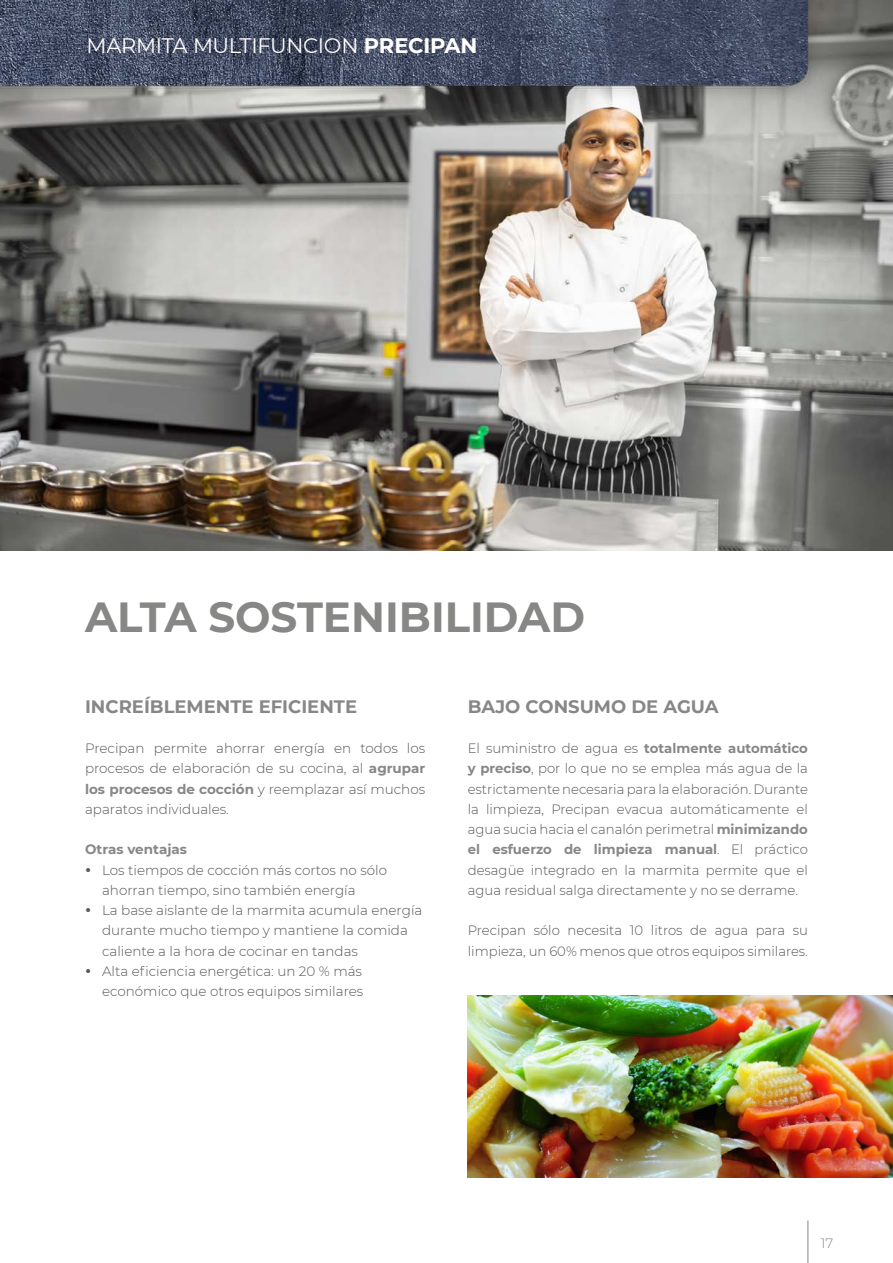
<style>
.page{position:relative;width:893px;height:1263px;background:#fff}
.page>*{position:absolute;margin:0;border:0;box-sizing:border-box;transform-origin:0 0}
.t1{font:700 42px "Montserrat";color:#878786}
.t2{font:21px "Montserrat";letter-spacing:-.02em;color:#fff}
.t3{font:700 18px "Montserrat";color:#878786}
.t4{font:300 13.5px/20.2px "Montserrat";color:#565656;text-align:justify}
.t5{font:700 13.5px "Montserrat";color:#878786}
.t6{font:300 13.5px "Montserrat";color:#878786}
.s1{font-weight:700}
.s2{font-weight:700;color:#878786}
</style>
<div class="page">
<hr style="left:807px;top:1220px;width:1px;height:43px;background:#878786">
<img style="left:0;top:123px;width:893px;height:428px">
<img style="left:468px;top:996px;width:425px;height:181px">
<img style="left:0;top:0;width:893px;height:123px">
<h2 class="t2" style="left:86px;top:31px;width:393px">MARMITA MULTIFUNCION <span class="s1">PRECIPAN</span></h2>
<h1 class="t1" style="left:85px;top:586px;width:502px">ALTA SOSTENIBILIDAD</h1>
<h3 class="t3" style="left:85px;top:693px;width:274px">INCREÍBLEMENTE EFICIENTE</h3>
<p class="t4" style="left:85px;top:738px;width:342px">Precipan permite ahorrar energía en todos los procesos de elaboración de su cocina, al <span class="s2">agrupar los procesos de cocción</span> y reemplazar así muchos aparatos individuales.</p>
<p class="t5" style="left:85px;top:840px;width:103px">Otras ventajas</p>
<p class="t4" style="left:102px;top:859px;width:322px;text-align:left">Los tiempos de cocción más cortos no sólo ahorran tiempo, sino también energía<br>La base aislante de la marmita acumula energía durante mucho tiempo y mantiene la comida caliente a la hora de cocinar en tandas<br>Alta eficiencia energética: un 20 % más económico que otros equipos similares</p>
<h3 class="t3" style="left:468px;top:693px;width:252px">BAJO CONSUMO DE AGUA</h3>
<p class="t4" style="left:468px;top:738px;width:342px">El suministro de agua es <span class="s2">totalmente automático y preciso</span>, por lo que no se emplea más agua de la estrictamente necesaria para la elaboración. Durante la limpieza, Precipan evacua automáticamente el agua sucia hacia el canalón perimetral <span class="s2">minimizando el esfuerzo de limpieza manual</span>. El práctico desagüe integrado en la marmita permite que el agua residual salga directamente y no se derrame.</p>
<p class="t4" style="left:468px;top:920px;width:342px">Precipan sólo necesita 10 litros de agua para su limpieza, un 60% menos que otros equipos similares.</p>
<p class="t6" style="left:821px;top:1234px;width:14px">17</p>
</div>
